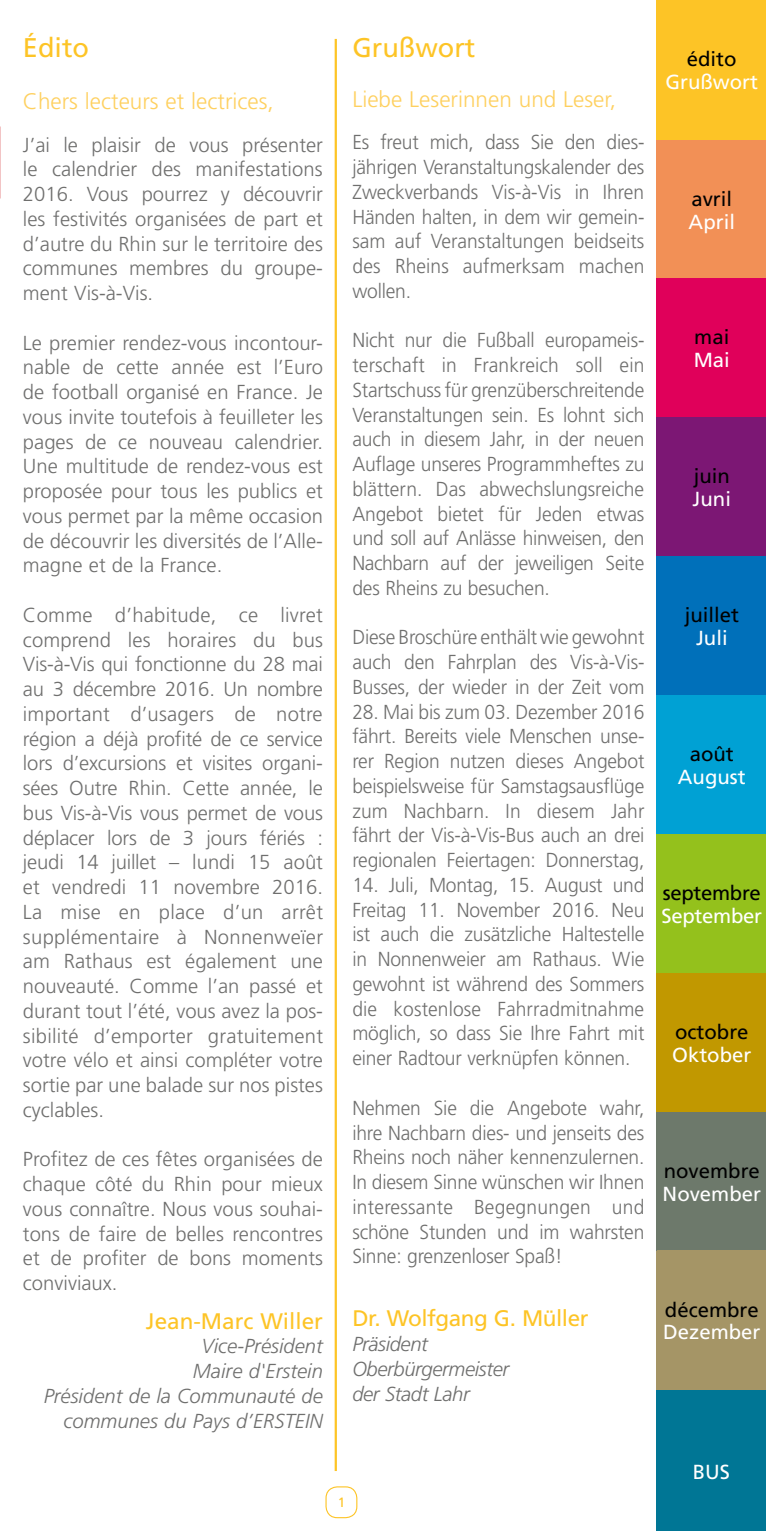
<style>
.page{position:relative;width:766px;height:1531px;background:#fff}
.page>*{position:absolute;margin:0;border:0;box-sizing:border-box;transform-origin:0 0}
.t1{font:27px "Frutiger LT Std";color:#fdc426}
.t2{font:300 22.5px "Frutiger LT Std";color:#fed05f}
.t3{font:22.5px "Frutiger LT Std";letter-spacing:-.02em;color:#fdc426}
.t4{font:22.5px "Frutiger LT Std";color:#fdc426}
.t5{font:300 20.25px/24.8px "Frutiger LT Std";letter-spacing:-.01em;color:#6f6f6e;text-align:justify;scale:.95 1}
.t6{font:300 20.25px/24.8px "Frutiger LT Std";letter-spacing:-.01em;color:#6f6f6e;text-align:justify}
.t7{font:italic 300 20.25px/24.8px "Frutiger LT Std";color:#6f6f6e;text-align:right}
.t8{font:20.25px "Frutiger LT Std";color:#fff}
.t9{font:20.25px "Frutiger LT Std";color:#000}
.t10{font:italic 300 20.25px/24.8px "Frutiger LT Std";letter-spacing:-.02em;color:#6f6f6e}
.t11{font:13.5px "Frutiger LT Std";color:#fdc426}
</style>
<div class="page">
<div style="left:656px;top:139px;width:109px;height:139px;background:#f29056"></div>
<div style="left:656px;top:278px;width:109px;height:139px;background:#e0005a"></div>
<div style="left:656px;top:417px;width:109px;height:139px;background:#7c1774"></div>
<div style="left:656px;top:556px;width:109px;height:140px;background:#0070ba"></div>
<div style="left:656px;top:696px;width:109px;height:139px;background:#00a1d4"></div>
<div style="left:657px;top:835px;width:108px;height:138px;background:#94c11c"></div>
<div style="left:656px;top:974px;width:109px;height:139px;background:#c19800"></div>
<div style="left:656px;top:1113px;width:109px;height:139px;background:#6d796b"></div>
<div style="left:657px;top:1250px;width:108px;height:140px;background:#a59566"></div>
<div style="left:656px;top:0;width:109px;height:140px;background:#fdc426"></div>
<div style="left:656px;top:1391px;width:109px;height:140px;background:#007695"></div>
<div style="left:325px;top:1486px;width:32px;height:32px;border:1px solid #fdc426;border-radius:11px"></div>
<hr style="left:334px;top:39px;width:3px;height:1432px;background:#fdc426">
<h1 class="t1" style="left:23px;top:32px;width:68px">Édito</h1>
<p class="t2" style="left:23px;top:88px;width:252px">Chers lecteurs et lectrices,</p>
<p class="t6" style="left:23px;top:133px;width:301px">J’ai le plaisir de vous présenter le calendrier des manifestations 2016. Vous pourrez y découvrir les festivités organisées de part et d’autre du Rhin sur le territoire des communes membres du groupe&shy;ment Vis-à-Vis.</p>
<p class="t6" style="left:23px;top:330px;width:301px">Le premier rendez-vous incontour&shy;nable de cette année est l’Euro de football organisé en France. Je vous invite toutefois à feuilleter les pages de ce nouveau calendrier.<br>Une multitude de rendez-vous est proposée pour tous les publics et vous permet par la même occasion de découvrir les diversités de l’Alle&shy;magne et de la France.</p>
<p class="t6" style="left:23px;top:603px;width:301px">Comme d’habitude, ce livret comprend les horaires du bus Vis-à-Vis qui fonctionne du 28 mai au 3 décembre 2016. Un nombre important d’usagers de notre région a déjà profité de ce service lors d’excursions et visites organi&shy;sées Outre Rhin. Cette année, le bus Vis-à-Vis vous permet de vous déplacer lors de 3 jours fériés : jeudi 14 juillet – lundi 15 août et vendredi 11 novembre 2016.<br>La mise en place d’un arrêt supplémentaire à Nonnenweïer am Rathaus est également une nouveauté. Comme l’an passé et durant tout l’été, vous avez la pos&shy;sibilité d’emporter gratuitement votre vélo et ainsi compléter votre sortie par une balade sur nos pistes cyclables.</p>
<p class="t6" style="left:23px;top:1147px;width:301px">Profitez de ces fêtes organisées de chaque côté du Rhin pour mieux vous connaître. Nous vous souhai&shy;tons de faire de belles rencontres et de profiter de bons moments conviviaux.</p>
<p class="t4" style="left:146px;top:1307px;width:178px">Jean-Marc Willer</p>
<p class="t7" style="left:44px;top:1334px;width:281px">Vice-Président<br>Maire d'Erstein<br>Président de la Communauté de communes du Pays d’ERSTEIN</p>
<h1 class="t1" style="left:352px;top:32px;width:124px">Grußwort</h1>
<p class="t2" style="left:352px;top:86px;width:265px">Liebe Leserinnen und Leser,</p>
<p class="t5" style="left:352px;top:130px;width:309px">Es freut mich, dass Sie den dies&shy;jährigen Veranstaltungskalender des Zweckverbands Vis-à-Vis in Ihren Händen halten, in dem wir gemein&shy;sam auf Veranstaltungen beidseits des Rheins aufmerksam machen wollen.</p>
<p class="t5" style="left:352px;top:328px;width:309px">Nicht nur die Fußball europameis&shy;terschaft in Frankreich soll ein Startschuss für grenzüberschreitende Veranstaltungen sein. Es lohnt sich auch in diesem Jahr, in der neuen Auflage unseres Programmheftes zu blättern. Das abwechslungsreiche Angebot bietet für Jeden etwas und soll auf Anlässe hinweisen, den Nachbarn auf der jeweiligen Seite des Rheins zu besuchen.</p>
<p class="t5" style="left:352px;top:625px;width:309px">Diese Broschüre enthält wie gewohnt auch den Fahrplan des Vis-à-Vis-Busses, der wieder in der Zeit vom</p>
<p class="t5" style="left:352px;top:700px;width:309px">28. Mai bis zum 03. Dezember 2016 fährt. Bereits viele Menschen unse&shy;rer Region nutzen dieses Angebot beispielsweise für Samstagsausflüge zum Nachbarn. In diesem Jahr fährt der Vis-à-Vis-Bus auch an drei regionalen Feiertagen: Donnerstag,</p>
<p class="t5" style="left:352px;top:873px;width:309px">14. Juli, Montag, 15. August und Freitag 11. November 2016. Neu ist auch die zusätzliche Haltestelle in Nonnenweier am Rathaus. Wie gewohnt ist während des Sommers die kostenlose Fahrradmitnahme möglich, so dass Sie Ihre Fahrt mit einer Radtour verknüpfen können.</p>
<p class="t5" style="left:352px;top:1096px;width:309px">Nehmen Sie die Angebote wahr, ihre Nachbarn dies- und jenseits des Rheins noch näher kennenzulernen.<br>In diesem Sinne wünschen wir Ihnen interessante Begegnungen und schöne Stunden und im wahrsten Sinne: grenzenloser Spaß!</p>
<p class="t3" style="left:352px;top:1305px;width:237px">Dr. Wolfgang G. Müller</p>
<p class="t10" style="left:352px;top:1332px;width:158px">Präsident<br>Oberbürgermeister der Stadt Lahr</p>
<p class="t11" style="left:337px;top:1494px;width:9px">1</p>
<p class="t9" style="left:686px;top:47px;width:51px">édito</p>
<p class="t8" style="left:665px;top:70px;width:94px">Grußwort</p>
<p class="t9" style="left:691px;top:187px;width:42px">avril</p>
<p class="t8" style="left:688px;top:210px;width:48px">April</p>
<p class="t9" style="left:694px;top:325px;width:37px">mai</p>
<p class="t8" style="left:693px;top:348px;width:38px">Mai</p>
<p class="t9" style="left:693px;top:464px;width:38px">juin</p>
<p class="t8" style="left:692px;top:487px;width:40px">Juni</p>
<p class="t9" style="left:684px;top:603px;width:56px">juillet</p>
<p class="t8" style="left:695px;top:626px;width:33px">Juli</p>
<p class="t9" style="left:689px;top:742px;width:46px">août</p>
<p class="t8" style="left:677px;top:765px;width:69px">August</p>
<p class="t9" style="left:662px;top:881px;width:100px">septembre</p>
<p class="t8" style="left:661px;top:904px;width:102px">September</p>
<p class="t9" style="left:675px;top:1020px;width:75px">octobre</p>
<p class="t8" style="left:672px;top:1043px;width:81px">Oktober</p>
<p class="t9" style="left:663px;top:1159px;width:98px">novembre</p>
<p class="t8" style="left:662px;top:1182px;width:100px">November</p>
<p class="t9" style="left:664px;top:1297px;width:95px">décembre</p>
<p class="t8" style="left:663px;top:1320px;width:99px">Dezember</p>
<p class="t8" style="left:692px;top:1460px;width:39px">BUS</p>
</div>
